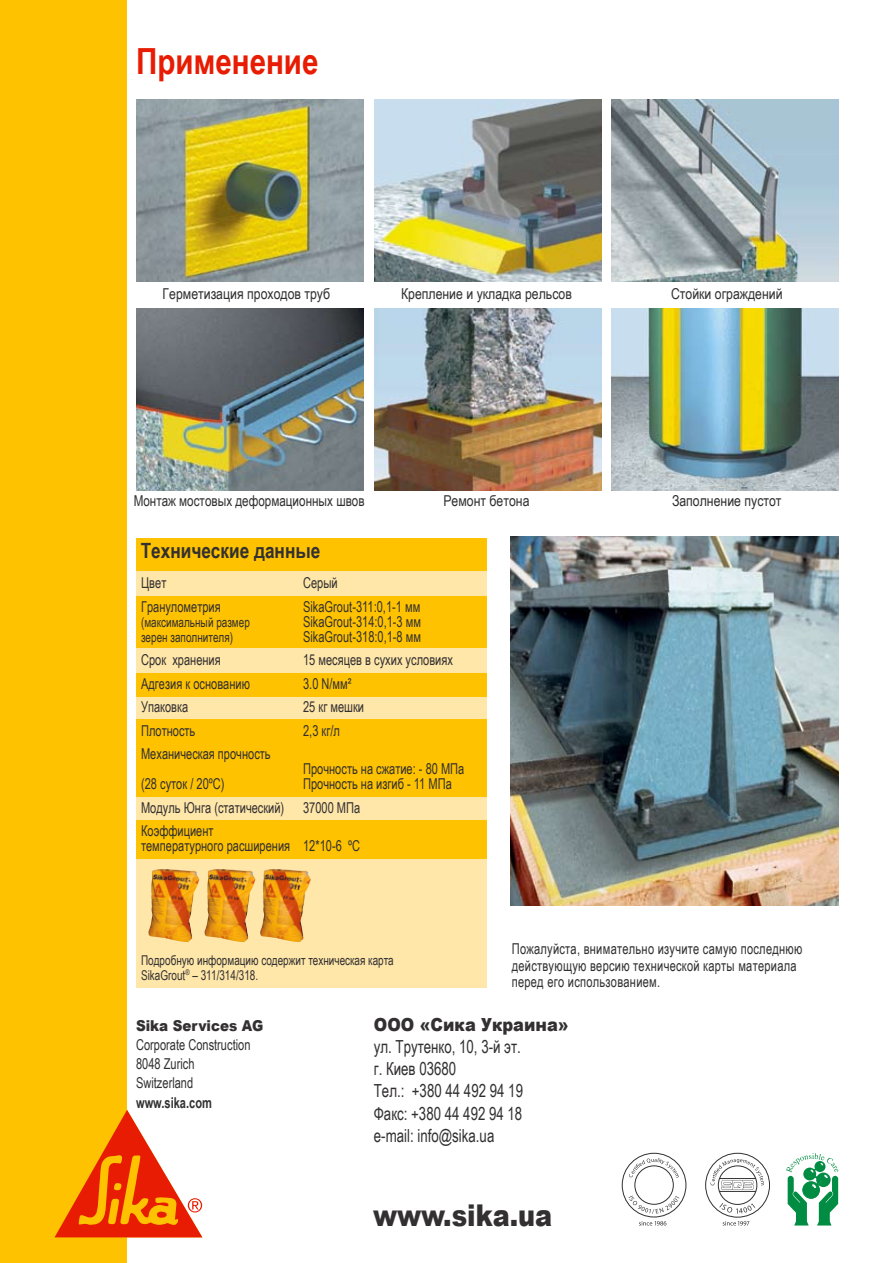
<style>
.page{position:relative;width:893px;height:1263px;background:#fff}
.page>*{position:absolute;margin:0;border:0;box-sizing:border-box;transform-origin:0 0}
.t1{font:700 36px "Arial Narrow";color:#e71c02}
.t2{font:900 30px "Arial";color:#323031;scale:.85 1}
.t3{font:700 21px "Arial Narrow";color:#323031}
.t4{font:18px/22.2px "Arial Narrow";color:#323031;scale:.9 1}
.t5{font:900 18px "Arial";color:#323031;scale:.9 1}
.t6{font:15px/19.2px "Arial Narrow";color:#323031;scale:.9 1}
.t7{font:15px/16.5px "Arial Narrow";letter-spacing:.02em;color:#323031;scale:.9 1}
.t8{font:15px "Arial Narrow";color:#323031}
.t9{font:15px "Arial Narrow";color:#323031;scale:.95 1}
.t10{font:900 15px "Arial";color:#323031;scale:.9 1}
.t11{font:700 15px "Arial Narrow";color:#323031;scale:.9 1}
.t12{font:13.5px/15px "Arial Narrow";color:#323031;scale:.9 1}
</style>
<div class="page">
<div style="left:0;top:0;width:127px;height:1263px;background:#ffc200"></div>
<svg style="left:55px;top:1110px;width:147px;height:127px"></svg>
<svg style="left:705px;top:1152px;width:65px;height:73px"></svg>
<svg style="left:621px;top:1152px;width:66px;height:73px"></svg>
<svg style="left:786px;top:1153px;width:52px;height:72px"></svg>
<img style="left:136px;top:100px;width:227px;height:182px">
<img style="left:375px;top:100px;width:227px;height:182px">
<img style="left:612px;top:100px;width:227px;height:182px">
<img style="left:136px;top:309px;width:227px;height:182px">
<img style="left:375px;top:309px;width:227px;height:182px">
<img style="left:612px;top:309px;width:227px;height:182px">
<img style="left:510px;top:537px;width:329px;height:369px">
<div style="left:136px;top:538px;width:350px;height:449px;background:#ffe6a9"></div>
<div style="left:136px;top:538px;width:350px;height:32px;background:#ffc200"></div>
<div style="left:136px;top:597px;width:350px;height:51px;background:#ffc200"></div>
<div style="left:136px;top:674px;width:350px;height:23px;background:#ffc200"></div>
<div style="left:136px;top:719px;width:350px;height:77px;background:#ffc200"></div>
<div style="left:136px;top:820px;width:350px;height:38px;background:#ffc200"></div>
<img style="left:148px;top:869px;width:51px;height:73px">
<img style="left:204px;top:869px;width:52px;height:73px">
<img style="left:260px;top:869px;width:51px;height:73px">
<h1 class="t1" style="left:136px;top:34px;width:184px">Применение</h1>
<p class="t8" style="left:163px;top:283px;width:169px">Герметизация проходов труб</p>
<p class="t8" style="left:401px;top:283px;width:172px">Крепление и укладка рельсов</p>
<p class="t8" style="left:671px;top:283px;width:113px">Стойки ограждений</p>
<p class="t9" style="left:134px;top:490px;width:245px">Монтаж мостовых деформационных швов</p>
<p class="t8" style="left:443px;top:490px;width:88px">Ремонт бетона</p>
<p class="t8" style="left:672px;top:490px;width:111px">Заполнение пустот</p>
<h3 class="t3" style="left:141px;top:535px;width:181px">Технические данные</h3>
<p class="t6" style="left:141px;top:573px;width:30px">Цвет</p>
<p class="t6" style="left:303px;top:573px;width:40px">Серый</p>
<p class="t6" style="left:141px;top:596px;width:90px">Гранулометрия</p>
<p class="t6" style="left:303px;top:596px;width:132px">SikaGrout-311:0,1-1 мм</p>
<p class="t12" style="left:141px;top:614px;width:122px">(максимальный размер</p>
<p class="t6" style="left:303px;top:611px;width:133px">SikaGrout-314:0,1-3 мм</p>
<p class="t12" style="left:141px;top:629px;width:104px">зерен заполнителя)</p>
<p class="t6" style="left:303px;top:626px;width:133px">SikaGrout-318:0,1-8 мм</p>
<p class="t6" style="left:141px;top:650px;width:90px">Срок хранения</p>
<p class="t6" style="left:303px;top:650px;width:168px">15 месяцев в сухих условиях</p>
<p class="t6" style="left:141px;top:673px;width:122px">Адгезия к основанию</p>
<p class="t6" style="left:303px;top:673px;width:55px">3.0 N/мм²</p>
<p class="t6" style="left:141px;top:697px;width:54px">Упаковка</p>
<p class="t6" style="left:303px;top:697px;width:69px">25 кг мешки</p>
<p class="t6" style="left:141px;top:720px;width:62px">Плотность</p>
<p class="t6" style="left:303px;top:720px;width:42px">2,3 кг/л</p>
<p class="t6" style="left:141px;top:744px;width:145px">Механическая прочность</p>
<p class="t6" style="left:303px;top:759px;width:181px">Прочность на сжатие: - 80 MПa</p>
<p class="t6" style="left:141px;top:774px;width:94px">(28 суток / 20ºC)</p>
<p class="t6" style="left:303px;top:774px;width:167px">Прочность на изгиб - 11 MПa</p>
<p class="t6" style="left:141px;top:797px;width:161px">Модуль Юнга (статический)</p>
<p class="t6" style="left:303px;top:797px;width:65px">37000 МПа</p>
<p class="t6" style="left:141px;top:823px;width:245px;line-height:15px">Коэффициент<br>температурного расширения 12*10-6 ºC</p>
<p class="t12" style="left:141px;top:952px;width:282px">Подробную информацию содержит техническая карта<br>SikaGrout<sup>®</sup> – 311/314/318.</p>
<p class="t7" style="left:512px;top:940px;width:324px">Пожалуйста, внимательно изучите самую последнюю действующую версию технической карты материала перед его использованием.</p>
<p class="t10" style="left:136px;top:1014px;width:143px">Sika Services AG</p>
<p class="t6" style="left:136px;top:1034px;width:129px">Corporate Construction<br>8048 Zurich<br>Switzerland</p>
<p class="t11" style="left:136px;top:1091px;width:86px">www.sika.com</p>
<p class="t5" style="left:374px;top:1011px;width:218px">OOO «Сика Украина»</p>
<p class="t4" style="left:374px;top:1035px;width:167px">ул. Трутенко, 10, 3-й эт. г. Киев 03680<br>Тел.: +380 44 492 94 19<br>Факс: +380 44 492 94 18 e-mail: info@sika.ua</p>
<h2 class="t2" style="left:373px;top:1193px;width:212px">www.sika.ua</h2>
</div>
